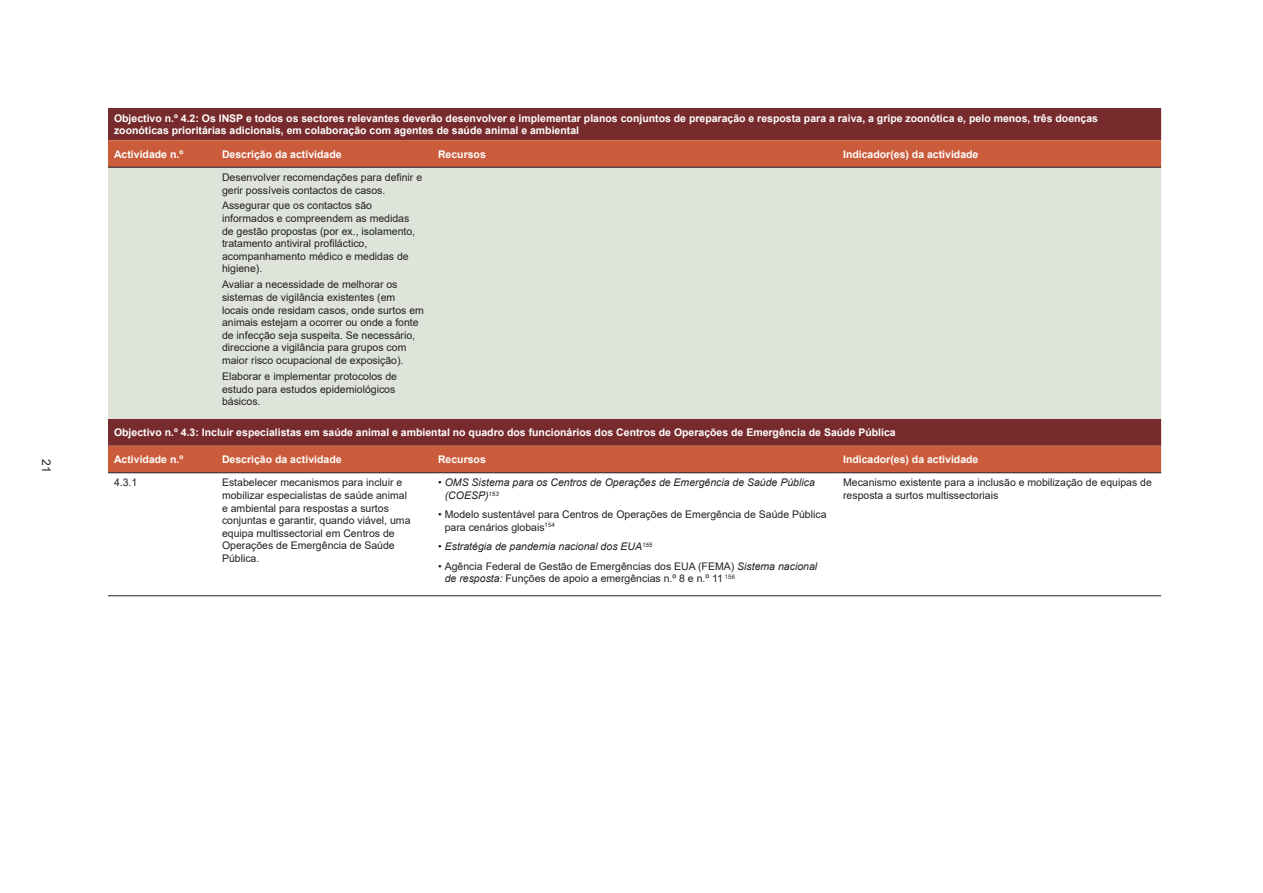
<style>
.page{position:relative;width:1263px;height:893px;background:#fff}
.page>*{position:absolute;margin:0;border:0;box-sizing:border-box;transform-origin:0 0}
.t1{font:12px "Arial";color:#231f20}
.t2{font:10.5px/12.6px "Arial";color:#231f20}
.t3{font:700 10.5px/12.6px "Arial";color:#fff}
.t4{font:italic 10.5px/12.6px "Arial";color:#231f20}
.s1{font-style:italic}
</style>
<div class="page">
<div style="left:108px;top:108px;width:1053px;height:32px;background:#782b2c"></div>
<svg style="left:108px;top:140px;width:1053px;height:332px;background:#ae4c36"></svg>
<div style="left:108px;top:168px;width:1053px;height:251px;background:#dfe4da"></div>
<hr style="left:108px;top:167px;width:108px;height:1px;background:#231f20">
<hr style="left:216px;top:167px;width:216px;height:1px;background:#231f20">
<hr style="left:432px;top:167px;width:405px;height:1px;background:#231f20">
<hr style="left:837px;top:167px;width:324px;height:1px;background:#231f20">
<hr style="left:108px;top:472px;width:108px;height:1px;background:#231f20">
<hr style="left:216px;top:472px;width:216px;height:1px;background:#231f20">
<hr style="left:432px;top:472px;width:405px;height:1px;background:#231f20">
<hr style="left:837px;top:472px;width:324px;height:1px;background:#231f20">
<hr style="left:108px;top:595px;width:108px;height:1px;background:#231f20">
<hr style="left:216px;top:595px;width:216px;height:1px;background:#231f20">
<hr style="left:432px;top:595px;width:405px;height:1px;background:#231f20">
<hr style="left:837px;top:595px;width:324px;height:1px;background:#231f20">
<p class="t1" style="left:54px;top:459px;width:15px;rotate:90deg">21</p>
<p class="t3" style="left:114px;top:112px;width:986px">Objectivo n.º 4.2: Os INSP e todos os sectores relevantes deverão desenvolver e implementar planos conjuntos de preparação e resposta para a raiva, a gripe zoonótica e, pelo menos, três doenças zoonóticas prioritárias adicionais, em colaboração com agentes de saúde animal e ambiental</p>
<p class="t3" style="left:114px;top:148px;width:71px">Actividade n.º</p>
<p class="t3" style="left:222px;top:148px;width:121px">Descrição da actividade</p>
<p class="t3" style="left:438px;top:148px;width:49px">Recursos</p>
<p class="t3" style="left:843px;top:148px;width:137px">Indicador(es) da actividade</p>
<p class="t2" style="left:222px;top:171px;width:202px">Desenvolver recomendações para definir e gerir possíveis contactos de casos.</p>
<p class="t2" style="left:222px;top:199px;width:195px">Assegurar que os contactos são informados e compreendem as medidas de gestão propostas (por ex., isolamento, tratamento antiviral profiláctico, acompanhamento médico e medidas de higiene).</p>
<p class="t2" style="left:222px;top:278px;width:203px">Avaliar a necessidade de melhorar os sistemas de vigilância existentes (em locais onde residam casos, onde surtos em animais estejam a ocorrer ou onde a fonte de infecção seja suspeita. Se necessário, direccione a vigilância para grupos com maior risco ocupacional de exposição).</p>
<p class="t2" style="left:222px;top:370px;width:177px">Elaborar e implementar protocolos de estudo para estudos epidemiológicos básicos.</p>
<p class="t3" style="left:114px;top:426px;width:783px">Objectivo n.º 4.3: Incluir especialistas em saúde animal e ambiental no quadro dos funcionários dos Centros de Operações de Emergência de Saúde Pública</p>
<p class="t3" style="left:114px;top:453px;width:71px">Actividade n.º</p>
<p class="t3" style="left:222px;top:453px;width:121px">Descrição da actividade</p>
<p class="t3" style="left:438px;top:453px;width:49px">Recursos</p>
<p class="t3" style="left:843px;top:453px;width:137px">Indicador(es) da actividade</p>
<p class="t2" style="left:114px;top:476px;width:25px">4.3.1</p>
<p class="t2" style="left:222px;top:476px;width:190px">Estabelecer mecanismos para incluir e mobilizar especialistas de saúde animal e ambiental para respostas a surtos conjuntas e garantir, quando viável, uma equipa multissectorial em Centros de Operações de Emergência de Saúde Pública.</p>
<p class="t4" style="left:445px;top:477px;width:372px;text-indent:-7px">• OMS Sistema para os Centros de Operações de Emergência de Saúde Pública (COESP)<sup>153</sup></p>
<p class="t2" style="left:843px;top:476px;width:310px">Mecanismo existente para a inclusão e mobilização de equipas de resposta a surtos multissectoriais</p>
<p class="t2" style="left:445px;top:508px;width:383px;text-indent:-7px">• Modelo sustentável para Centros de Operações de Emergência de Saúde Pública para cenários globais<sup>154</sup></p>
<p class="t4" style="left:438px;top:540px;width:216px">• Estratégia de pandemia nacional dos EUA<sup>155</sup></p>
<p class="t2" style="left:445px;top:560px;width:374px;text-indent:-7px">• Agência Federal de Gestão de Emergências dos EUA (FEMA) <span class="s1">Sistema nacional de resposta:</span> Funções de apoio a emergências n.º 8 e n.º 11 <sup>156</sup></p>
</div>
